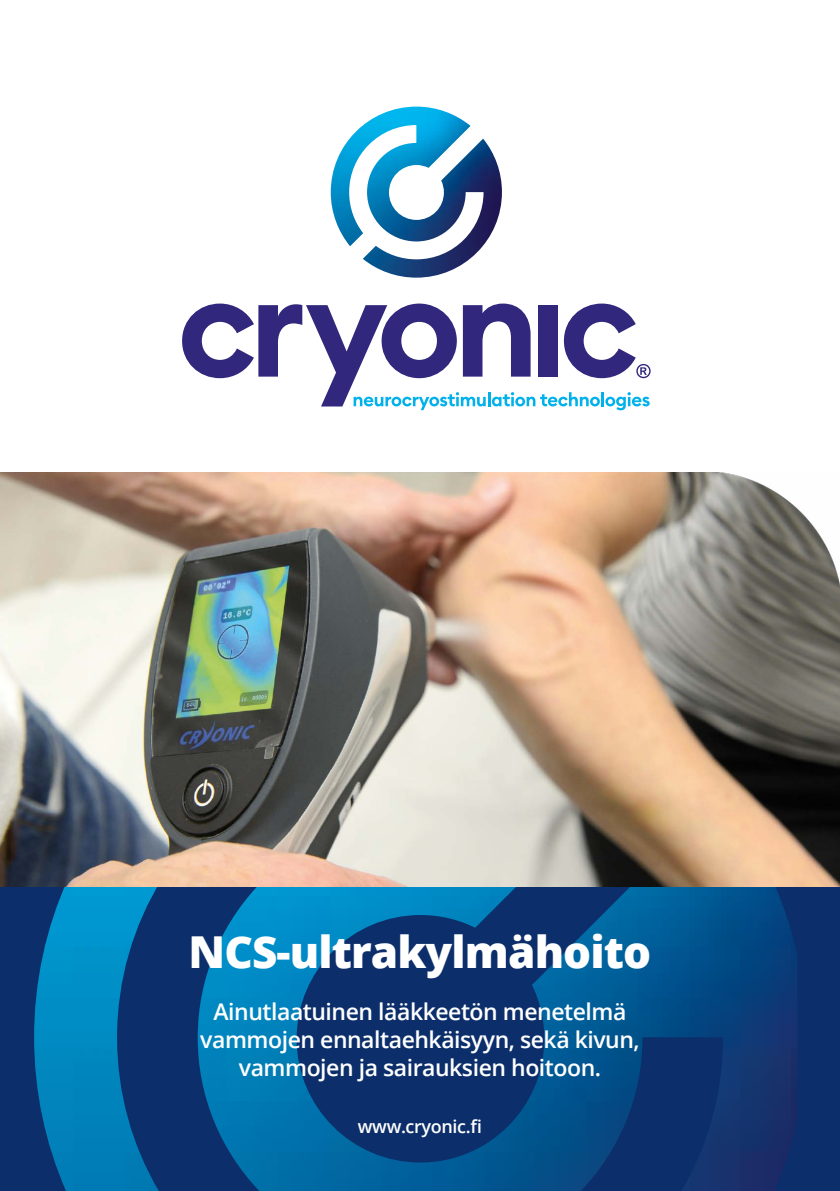
<style>
.page{position:relative;width:840px;height:1191px;background:#fff}
.page>*{position:absolute;margin:0;border:0;box-sizing:border-box;transform-origin:0 0}
.t1{font:800 44px "Open Sans";letter-spacing:-.02em;color:#fff}
.t2{font:600 23px/28px "Open Sans";letter-spacing:-.02em;color:#fff;text-align:center}
.t3{font:600 18px "Open Sans";letter-spacing:-.02em;color:#fff}
</style>
<div class="page">
<div style="left:0;top:879px;width:839px;height:312px;background:#0c2f6b"></div>
<img style="left:34px;top:886px;width:762px;height:305px">
<svg style="left:182px;top:303px;width:468px;height:107px"></svg>
<img style="left:330px;top:107px;width:171px;height:171px">
<img style="left:0;top:472px;width:839px;height:414px">
<h1 class="t1" style="left:188px;top:918px;width:464px">NCS-ultrakylmähoito</h1>
<p class="t2" style="left:200px;top:997px;width:441px">Ainutlaatuinen lääkkeetön menetelmä vammojen ennaltaehkäisyyn, sekä kivun, vammojen ja sairauksien hoitoon.</p>
<p class="t3" style="left:358px;top:1114px;width:125px">www.cryonic.fi</p>
</div>
